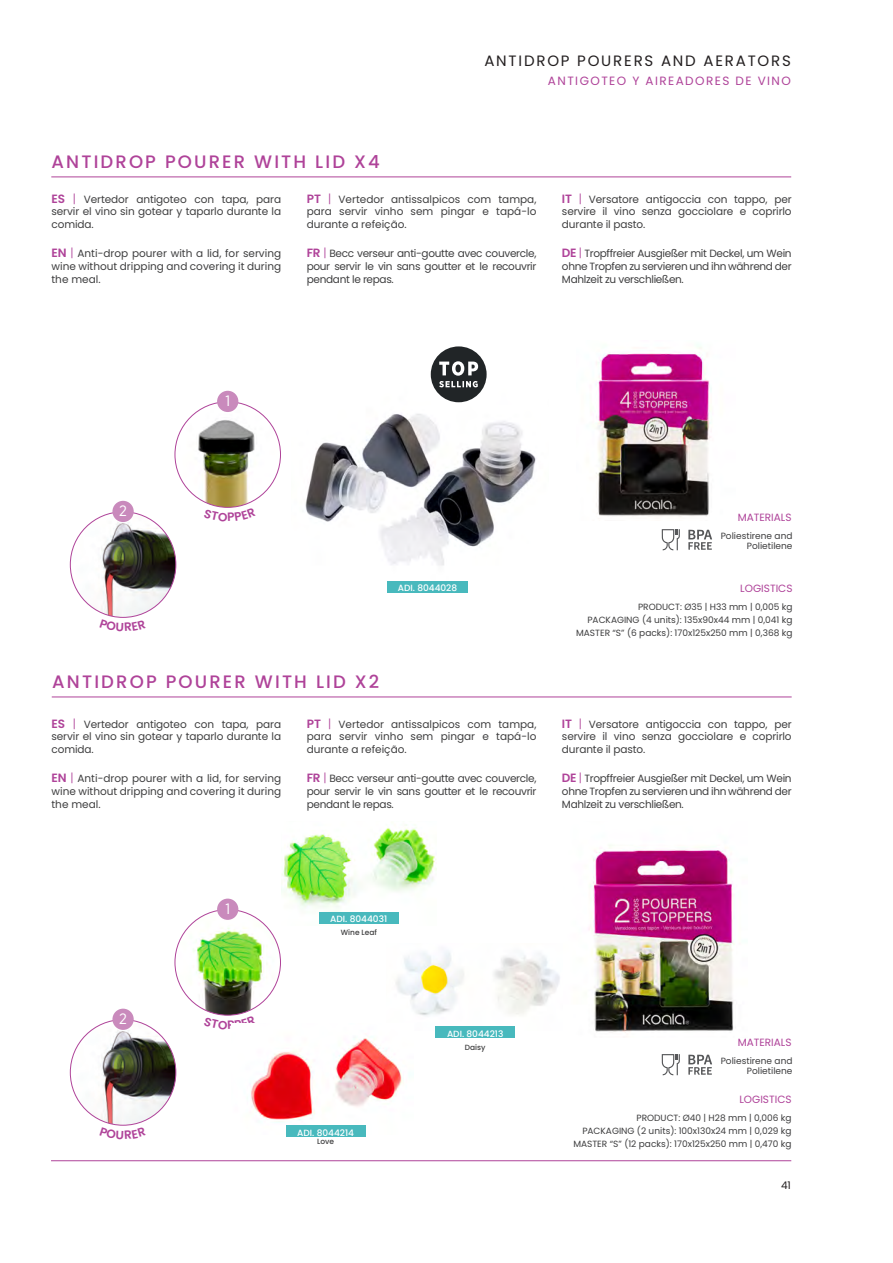
<style>
.page{position:relative;width:893px;height:1263px;background:#fff}
.page>*{position:absolute;margin:0;border:0;box-sizing:border-box;transform-origin:0 0}
.Productos{font:500 18px "Poppins";letter-spacing:.12em;color:#af4399}
.TITULO-Seccion{font:15px "Poppins";letter-spacing:.12em;color:#231f20}
.t1{font:15px "Gotham Narrow";color:#fff}
.TITULO-Seccion-2{font:12px "Poppins";letter-spacing:.12em;color:#af4399}
.t2{font:10.5px/12.6px "Poppins";letter-spacing:-.01em;color:#3e3e3f;text-align:justify}
.t3{font:10.5px "Poppins";color:#af4399}
.t4{font:10.5px "Poppins";color:#231f20}
.t5{font:9px/10.8px "Poppins";color:#3e3e3f;text-align:right}
.t6{font:500 9px "Poppins";color:#fff}
.t7{font:500 7.5px "Poppins";color:#3e3e3f}
.s1{font-weight:600;font-size:12px;color:#af4399}
.s2{font-weight:300;font-size:12px;color:#af4399}
</style>
<div class="page">
<hr style="left:51px;top:1160px;width:740px;height:1px;background:#af4399">
<img style="left:596px;top:344px;width:116px;height:173px">
<img style="left:305px;top:383px;width:231px;height:210px">
<hr style="left:51px;top:177px;width:740px;height:1px;background:#af4399">
<hr style="left:52px;top:697px;width:740px;height:1px;background:#af4399">
<svg style="left:662px;top:1054px;width:18px;height:21px"></svg>
<svg style="left:688px;top:1055px;width:24px;height:20px"></svg>
<svg style="left:662px;top:529px;width:18px;height:21px"></svg>
<svg style="left:688px;top:530px;width:24px;height:20px"></svg>
<img style="left:175px;top:910px;width:105px;height:105px;border-radius:53px">
<div style="left:217px;top:898px;width:21px;height:22px;background:#c98abc;border-radius:50%"></div>
<img style="left:175px;top:402px;width:105px;height:105px;border-radius:53px">
<div style="left:217px;top:391px;width:21px;height:21px;background:#c98abc;border-radius:50%"></div>
<img style="left:70px;top:1020px;width:106px;height:105px;border-radius:53px">
<div style="left:112px;top:1009px;width:22px;height:21px;background:#c98abc;border-radius:50%"></div>
<img style="left:70px;top:512px;width:106px;height:105px;border-radius:53px">
<div style="left:112px;top:501px;width:22px;height:21px;background:#c98abc;border-radius:50%"></div>
<img style="left:281px;top:824px;width:155px;height:100px">
<img style="left:396px;top:950px;width:164px;height:80px">
<img style="left:251px;top:1024px;width:162px;height:110px">
<img style="left:588px;top:845px;width:146px;height:187px">
<div style="left:431px;top:346px;width:56px;height:56px;background:#212527;border-radius:50%"></div>
<svg style="left:439px;top:361px;width:39px;height:26px"></svg>
<div style="left:319px;top:912px;width:80px;height:11px;background:#48b9bd"></div>
<div style="left:286px;top:1126px;width:79px;height:11px;background:#48b9bd"></div>
<div style="left:436px;top:1026px;width:79px;height:11px;background:#48b9bd"></div>
<div style="left:387px;top:581px;width:81px;height:11px;background:#48b9bd"></div>
<svg style="left:219px;top:1015px;width:37px;height:14px"></svg>
<svg style="left:219px;top:507px;width:18px;height:1px"></svg>
<p class="TITULO-Seccion" style="left:484px;top:52px;width:308px">ANTIDROP POURERS AND AERATORS</p>
<p class="Productos" style="left:52px;top:152px;width:330px">ANTIDROP POURER WITH LID X4</p>
<p class="TITULO-Seccion-2" style="left:548px;top:74px;width:244px">ANTIGOTEO Y AIREADORES DE VINO</p>
<p class="t2" style="left:52px;top:193px;width:231px"><span class="s1">ES</span> <span class="s2">|</span> Vertedor antigoteo con tapa, para servir el vino sin gotear y taparlo durante la comida.</p>
<p class="t2" style="left:52px;top:247px;width:231px"><span class="s1">EN</span> <span class="s2">|</span> Anti-drop pourer with a lid, for serving wine without dripping and covering it during the meal.</p>
<p class="t2" style="left:307px;top:193px;width:231px"><span class="s1">PT</span> <span class="s2">|</span> Vertedor antissalpicos com tampa, para servir vinho sem pingar e tapá-lo durante a refeição.</p>
<p class="t2" style="left:307px;top:247px;width:231px"><span class="s1">FR</span> <span class="s2">|</span> Becc verseur anti-goutte avec couvercle, pour servir le vin sans goutter et le recouvrir pendant le repas.</p>
<p class="t2" style="left:562px;top:247px;width:231px"><span class="s1">DE</span> <span class="s2">|</span> Tropffreier Ausgießer mit Deckel, um Wein ohne Tropfen zu servieren und ihn während der Mahlzeit zu verschließen.</p>
<p class="t2" style="left:562px;top:193px;width:231px"><span class="s1">IT</span> <span class="s2">|</span> Versatore antigoccia con tappo, per servire il vino senza gocciolare e coprirlo durante il pasto.</p>
<p class="t1" style="left:119px;top:502px;width:9px">2</p>
<p class="t1" style="left:225px;top:392px;width:6px">1</p>
<p class="t6" style="left:398px;top:583px;width:61px">ADI. 8044028</p>
<p class="t3" style="left:738px;top:511px;width:55px">MATERIALS</p>
<p class="t5" style="left:721px;top:530px;width:73px">Poliestirene and<br>Polietilene</p>
<p class="t3" style="left:740px;top:583px;width:54px">LOGISTICS</p>
<p class="t5" style="left:638px;top:602px;width:156px">PRODUCT: Ø35 | H33 mm | 0,005 kg</p>
<p class="t5" style="left:587px;top:615px;width:207px">PACKAGING (4 units): 135x90x44 mm | 0,041 kg</p>
<p class="t5" style="left:576px;top:628px;width:218px">MASTER “S” (6 packs): 170x125x250 mm | 0,368 kg</p>
<p class="Productos" style="left:52px;top:672px;width:329px">ANTIDROP POURER WITH LID X2</p>
<p class="t2" style="left:52px;top:718px;width:231px"><span class="s1">ES</span> <span class="s2">|</span> Vertedor antigoteo con tapa, para servir el vino sin gotear y taparlo durante la comida.</p>
<p class="t2" style="left:52px;top:772px;width:231px"><span class="s1">EN</span> <span class="s2">|</span> Anti-drop pourer with a lid, for serving wine without dripping and covering it during the meal.</p>
<p class="t2" style="left:307px;top:718px;width:231px"><span class="s1">PT</span> <span class="s2">|</span> Vertedor antissalpicos com tampa, para servir vinho sem pingar e tapá-lo durante a refeição.</p>
<p class="t2" style="left:307px;top:772px;width:231px"><span class="s1">FR</span> <span class="s2">|</span> Becc verseur anti-goutte avec couvercle, pour servir le vin sans goutter et le recouvrir pendant le repas.</p>
<p class="t2" style="left:562px;top:772px;width:231px"><span class="s1">DE</span> <span class="s2">|</span> Tropffreier Ausgießer mit Deckel, um Wein ohne Tropfen zu servieren und ihn während der Mahlzeit zu verschließen.</p>
<p class="t2" style="left:562px;top:718px;width:231px"><span class="s1">IT</span> <span class="s2">|</span> Versatore antigoccia con tappo, per servire il vino senza gocciolare e coprirlo durante il pasto.</p>
<p class="t1" style="left:119px;top:1010px;width:9px">2</p>
<p class="t1" style="left:225px;top:899px;width:6px">1</p>
<p class="t6" style="left:330px;top:914px;width:58px">ADI. 8044031</p>
<p class="t7" style="left:341px;top:927px;width:38px">Wine Leaf</p>
<p class="t6" style="left:297px;top:1127px;width:58px">ADI. 8044214</p>
<p class="t7" style="left:317px;top:1137px;width:18px">Love</p>
<p class="t6" style="left:447px;top:1028px;width:58px">ADI. 8044213</p>
<p class="t7" style="left:465px;top:1043px;width:22px">Daisy</p>
<p class="t3" style="left:738px;top:1036px;width:55px">MATERIALS</p>
<p class="t5" style="left:721px;top:1055px;width:73px">Poliestirene and<br>Polietilene</p>
<p class="t3" style="left:739px;top:1093px;width:54px">LOGISTICS</p>
<p class="t5" style="left:636px;top:1113px;width:157px">PRODUCT: Ø40 | H28 mm | 0,006 kg</p>
<p class="t5" style="left:582px;top:1126px;width:211px">PACKAGING (2 units): 100x130x24 mm | 0,029 kg</p>
<p class="t5" style="left:573px;top:1139px;width:220px">MASTER “S” (12 packs): 170x125x250 mm | 0,470 kg</p>
<p class="t4" style="left:781px;top:1179px;width:11px">41</p>
</div>
